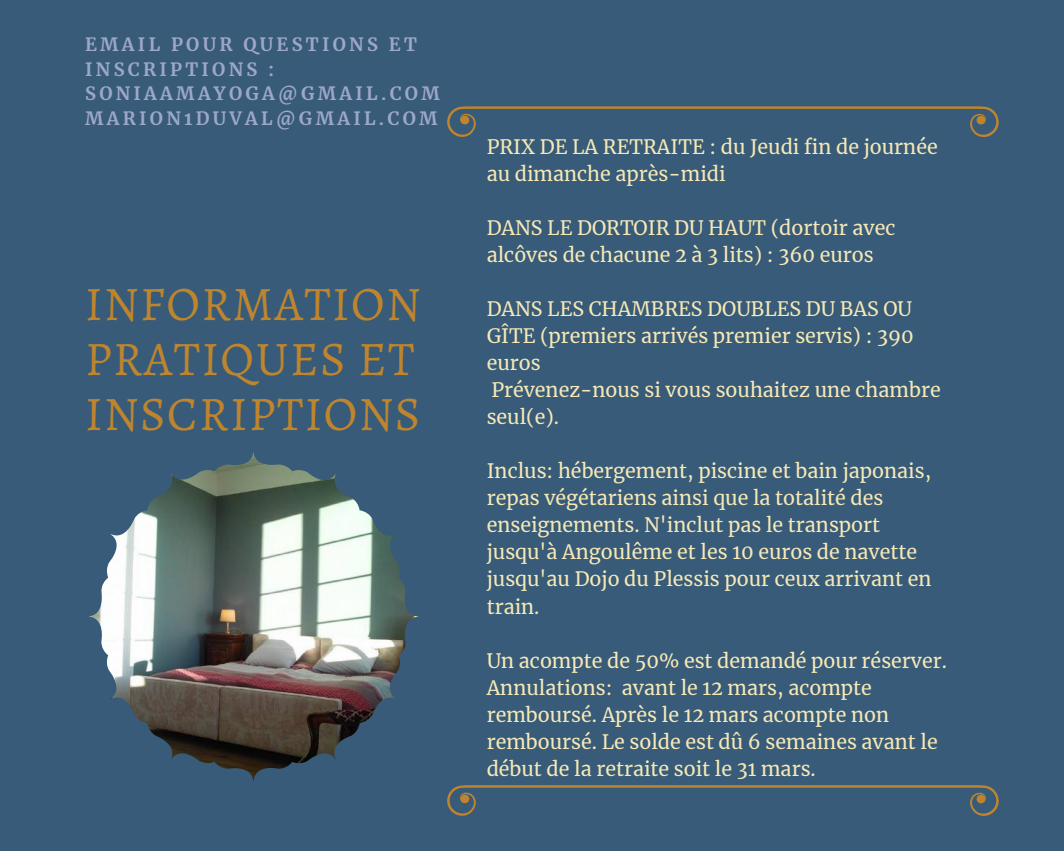
<style>
.page{position:relative;width:1064px;height:851px;background:#fff}
.page>*{position:absolute;margin:0;border:0;box-sizing:border-box;transform-origin:0 0}
.t1{font:48.3px/55.2px "Alegreya SC";letter-spacing:.03em;color:#bf852e}
.t2{font:19.65px/27px "Merriweather";color:#f6e8b6}
.t3{font:700 18.15px/24.8px "Merriweather";letter-spacing:.18em;color:#9da7c9}
</style>
<div class="page">
<div style="left:0;top:0;width:1063px;height:850px;background:#375b78"></div>
<svg style="left:447px;top:106px;width:551px;height:31px"></svg>
<img style="left:89px;top:452px;width:330px;height:330px">
<svg style="left:447px;top:785px;width:551px;height:30px"></svg>
<p class="t3" style="left:85px;top:32px;width:356px">EMAIL POUR QUESTIONS ET<br>INSCRIPTIONS :<br>SONIAAMAYOGA@GMAIL.COM<br>MARION1DUVAL@GMAIL.COM</p>
<h1 class="t1" style="left:85px;top:276px;width:337px">INFORMATION<br>PRATIQUES ET<br>INSCRIPTIONS</h1>
<p class="t2" style="left:486px;top:134px;width:452px">PRIX DE LA RETRAITE : du Jeudi fin de journée au dimanche après-midi</p>
<p class="t2" style="left:486px;top:215px;width:410px">DANS LE DORTOIR DU HAUT (dortoir avec alcôves de chacune 2 à 3 lits) : 360 euros</p>
<p class="t2" style="left:486px;top:296px;width:455px">DANS LES CHAMBRES DOUBLES DU BAS OU<br>GÎTE (premiers arrivés premier servis) : 390 euros<br>Prévenez-nous si vous souhaitez une chambre seul(e).</p>
<p class="t2" style="left:486px;top:458px;width:446px">Inclus: hébergement, piscine et bain japonais, repas végétariens ainsi que la totalité des enseignements. N'inclut pas le transport jusqu'à Angoulême et les 10 euros de navette jusqu'au Dojo du Plessis pour ceux arrivant en train.</p>
<p class="t2" style="left:486px;top:647px;width:461px">Un acompte de 50% est demandé pour réserver.<br>Annulations: avant le 12 mars, acompte remboursé. Après le 12 mars acompte non remboursé. Le solde est dû 6 semaines avant le début de la retraite soit le 31 mars.</p>
</div>
